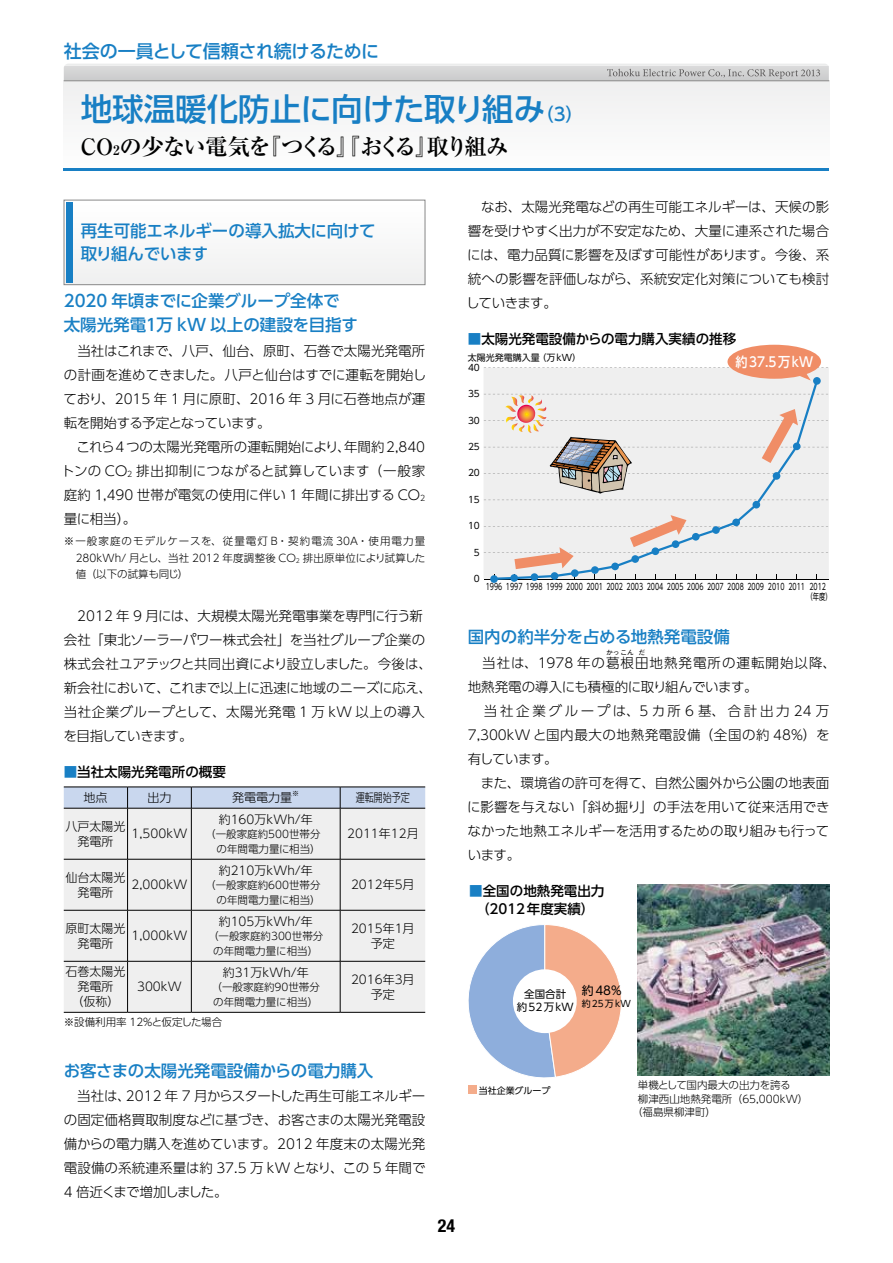
<style>
.page{position:relative;width:893px;height:1263px;background:#fff}
.page>*{position:absolute;margin:0;border:0;box-sizing:border-box;transform-origin:0 0}
.t1{font:500 31.5px "UD Shin Go Pro";letter-spacing:-.005em;color:#187fc4}
.t2{font:700 22.5px "Ryumin Pro";letter-spacing:-.085em;color:#000}
.t3{font:500 18px "UD Shin Go Pro";letter-spacing:-.02em;color:#187fc4}
.t4{font:700 condensed 18px "Helvetica Neue";color:#000}
.t5{font:500 16.5px/24px "UD Shin Go Pro";color:#187fc4}
.t6{font:300 13.5px/24px "UD Shin Go Pro";color:#000}
.t7{font:13.5px/18px "UD Shin Go Pro Medium 90 pv RKSJ H";color:#000;text-align:center}
.t8{font:300 13.5px "UD Shin Go Pro";letter-spacing:.075em;color:#000}
.t9{font:500 13.5px "UD Shin Go Pro";color:#000}
.t10{font:13.5px "UD Shin Go Pro Medium 90 pv RKSJ H";letter-spacing:.125em;color:#fff;scale:.9 1}
.t11{font:300 12px/15px "UD Shin Go Pro";color:#000;text-align:center}
.t12{font:300 12px "UD Shin Go Pro";color:#000;scale:.75 1}
.t13{font:12px "UD Shin Go Pro Regular 90 pv RKSJ H";color:#000}
.t14{font:300 10.5px/15px "UD Shin Go Pro";color:#000;text-align:right}
.t15{font:10.5px/13.5px "UD Shin Go Pro Regular 90 pv RKSJ H";color:#000;text-align:center}
.t16{font:9px "UD Shin Go Pro Regular 90 pv RKSJ H";color:#000;scale:.7 1}
.t17{font:9px/9.6px "UD Shin Go Pro Regular 90 pv RKSJ H";color:#000}
.t18{font:300 7.05px "UD Shin Go Pro";color:#000}
.t19{font:300 6.75px "UD Shin Go Pro";color:#000}
.s1{font-size:18px}
.s2{font-size:13.05px}
.s3{font-size:7.8px}
.s4{color:#187fc4}
</style>
<div class="page">
<div style="left:64px;top:81px;width:765px;height:89px;background:#f6f6f6"></div>
<hr style="left:64px;top:168px;width:765px;height:2px;background:#187fc4">
<div style="left:64px;top:200px;width:361px;height:85px;background:#f8f8f8"></div>
<div style="left:64px;top:200px;width:361px;height:85px;border:1px solid #898989"></div>
<div style="left:66px;top:202px;width:6px;height:81px;background:#187fc4"></div>
<div style="left:64px;top:809px;width:361px;height:203px;background:#efefef"></div>
<hr style="left:64px;top:808px;width:64px;height:1px;background:#000">
<hr style="left:64px;top:859px;width:64px;height:1px;background:#000">
<hr style="left:64px;top:910px;width:64px;height:1px;background:#000">
<hr style="left:64px;top:961px;width:64px;height:1px;background:#000">
<hr style="left:64px;top:1012px;width:64px;height:1px;background:#000">
<svg style="left:64px;top:787px;width:361px;height:21px;background:#c0cde3"></svg>
<hr style="left:128px;top:808px;width:63px;height:1px;background:#000">
<hr style="left:127px;top:808px;width:1px;height:51px;background:#000">
<hr style="left:191px;top:808px;width:149px;height:1px;background:#000">
<hr style="left:191px;top:808px;width:1px;height:51px;background:#000">
<hr style="left:340px;top:808px;width:85px;height:1px;background:#000">
<hr style="left:340px;top:808px;width:1px;height:51px;background:#000">
<hr style="left:128px;top:859px;width:63px;height:1px;background:#000">
<hr style="left:127px;top:859px;width:1px;height:51px;background:#000">
<hr style="left:191px;top:859px;width:149px;height:1px;background:#000">
<hr style="left:191px;top:859px;width:1px;height:51px;background:#000">
<hr style="left:340px;top:859px;width:85px;height:1px;background:#000">
<hr style="left:340px;top:859px;width:1px;height:51px;background:#000">
<hr style="left:128px;top:910px;width:63px;height:1px;background:#000">
<hr style="left:127px;top:910px;width:1px;height:51px;background:#000">
<hr style="left:191px;top:910px;width:149px;height:1px;background:#000">
<hr style="left:191px;top:910px;width:1px;height:51px;background:#000">
<hr style="left:340px;top:910px;width:85px;height:1px;background:#000">
<hr style="left:340px;top:910px;width:1px;height:51px;background:#000">
<hr style="left:128px;top:961px;width:63px;height:1px;background:#000">
<hr style="left:127px;top:961px;width:1px;height:51px;background:#000">
<hr style="left:191px;top:961px;width:149px;height:1px;background:#000">
<hr style="left:191px;top:961px;width:1px;height:51px;background:#000">
<hr style="left:340px;top:961px;width:85px;height:1px;background:#000">
<hr style="left:340px;top:961px;width:1px;height:51px;background:#000">
<hr style="left:128px;top:1012px;width:63px;height:1px;background:#000">
<hr style="left:191px;top:1012px;width:149px;height:1px;background:#000">
<hr style="left:340px;top:1012px;width:85px;height:1px;background:#000">
<svg style="left:484px;top:500px;width:344px;height:1px"></svg>
<hr style="left:484px;top:579px;width:345px;height:1px;background:#000">
<div style="left:490px;top:575px;width:8px;height:8px;background:#187fc4;border-radius:50%"></div>
<svg style="left:494px;top:381px;width:324px;height:199px;fill:#efefef"></svg>
<svg style="left:484px;top:345px;width:344px;height:36px"></svg>
<svg style="left:484px;top:515px;width:344px;height:54px"></svg>
<svg style="left:484px;top:394px;width:344px;height:100px"></svg>
<img style="left:638px;top:884px;width:191px;height:192px">
<svg style="left:468px;top:925px;width:153px;height:153px"></svg>
<div style="left:513px;top:969px;width:64px;height:64px;background:#fff;border-radius:50%"></div>
<div style="left:468px;top:1086px;width:9px;height:8px;background:#f4ac8b"></div>
<hr style="left:64px;top:81px;width:765px;height:1px;background:#898989">
<svg style="left:64px;top:64px;width:765px;height:17px;background:#cfcfd0"></svg>
<h3 class="t3" style="left:64px;top:37px;width:317px">社会の一員として信頼され続けるために</h3>
<h1 class="t1" style="left:81px;top:83px;width:504px">地球温暖化防止に向けた取り組み<span class="s1">（3）</span></h1>
<h2 class="t2" style="left:81px;top:128px;width:429px">CO<span class="s2">2</span>の少ない電気を『つくる』『おくる』取り組み</h2>
<p class="t5" style="left:81px;top:219px;width:296px;line-height:22.5px">再生可能エネルギーの導入拡大に向けて取り組んでいます</p>
<p class="t5" style="left:64px;top:289px;width:296px">2020 年頃までに企業グループ全体で太陽光発電１万 kW 以上の建設を目指す</p>
<p class="t6" style="left:61px;top:338px;width:366px">　当社はこれまで、八戸、仙台、原町、石巻で太陽光発電所の計画を進めてきました。八戸と仙台はすでに運転を開始しており、2015 年 1 月に原町、2016 年 3 月に石巻地点が運転を開始する予定となっています。<br>　これら4つの太陽光発電所の運転開始により、年間約2,840トンの CO<span class="s3">2</span> 排出抑制につながると試算しています（一般家庭約 1,490 世帯が電気の使用に伴い 1 年間に排出する CO<span class="s3">2</span>量に相当）。</p>
<p class="t14" style="left:76px;top:532px;width:351px;line-height:16.5px;text-align:justify;text-indent:-12px">※一般家庭のモデルケースを、従量電灯 B・契約電流 30A・使用電力量280kWh/ 月とし、当社 2012 年度調整後 CO<sub>2</sub> 排出原単位により試算した値（以下の試算も同じ）</p>
<p class="t6" style="left:63px;top:604px;width:370px">　2012 年 9 月には、大規模太陽光発電事業を専門に行う新会社「東北ソーラーパワー株式会社」を当社グループ企業の株式会社ユアテックと共同出資により設立しました。今後は、新会社において、これまで以上に迅速に地域のニーズに応え、当社企業グループとして、太陽光発電 1 万 kW 以上の導入を目指していきます。</p>
<p class="t9" style="left:64px;top:761px;width:164px"><span class="s4">■</span>当社太陽光発電所の概要</p>
<p class="t11" style="left:84px;top:790px;width:25px">地点</p>
<p class="t11" style="left:147px;top:790px;width:25px">出力</p>
<p class="t11" style="left:232px;top:790px;width:61px">発電電力量</p>
<p class="t18" style="left:292px;top:788px;width:8px">※</p>
<p class="t12" style="left:356px;top:788px;width:74px">運転開始予定</p>
<p class="t11" style="left:66px;top:818px;width:61px">八戸太陽光発電所</p>
<p class="t11" style="left:132px;top:826px;width:57px">1,500kW</p>
<p class="t11" style="left:219px;top:811px;width:96px">約160万kWh/年</p>
<p class="t14" style="left:205px;top:826px;width:117px">（一般家庭約500世帯分の年間電力量に相当）</p>
<p class="t11" style="left:347px;top:826px;width:73px">2011年12月</p>
<p class="t11" style="left:66px;top:869px;width:61px">仙台太陽光発電所</p>
<p class="t11" style="left:132px;top:877px;width:57px">2,000kW</p>
<p class="t11" style="left:66px;top:920px;width:61px">原町太陽光発電所</p>
<p class="t11" style="left:132px;top:928px;width:57px">1,000kW</p>
<p class="t11" style="left:219px;top:862px;width:96px">約210万kWh/年</p>
<p class="t14" style="left:205px;top:877px;width:117px">（一般家庭約600世帯分の年間電力量に相当）</p>
<p class="t11" style="left:351px;top:877px;width:65px">2012年5月</p>
<p class="t11" style="left:219px;top:913px;width:96px">約105万kWh/年</p>
<p class="t14" style="left:208px;top:928px;width:117px;text-align:center">（一般家庭約300世帯分の年間電力量に相当）</p>
<p class="t11" style="left:351px;top:920px;width:65px">2015年1月予定</p>
<p class="t11" style="left:66px;top:964px;width:61px">石巻太陽光発電所<br>（仮称）</p>
<p class="t11" style="left:223px;top:965px;width:88px">約31万kWh/年</p>
<p class="t14" style="left:212px;top:979px;width:110px;text-align:left">（一般家庭約90世帯分の年間電力量に相当）</p>
<p class="t11" style="left:351px;top:971px;width:65px">2016年3月予定</p>
<p class="t14" style="left:64px;top:1014px;width:160px">※設備利用率 12％と仮定した場合</p>
<p class="t11" style="left:137px;top:979px;width:46px">300kW</p>
<p class="t6" style="left:466px;top:194px;width:364px;text-align:justify">　なお、太陽光発電などの再生可能エネルギーは、天候の影響を受けやすく出力が不安定なため、大量に連系された場合には、電力品質に影響を及ぼす可能性があります。今後、系統への影響を評価しながら、系統安定化対策についても検討していきます。</p>
<p class="t7" style="left:468px;top:329px;width:270px"><span class="s4">■</span>太陽光発電設備からの電力購入実績の推移</p>
<p class="t17" style="left:468px;top:353px;width:115px">太陽光発電購入量（万kW）<br>40</p>
<p class="t17" style="left:468px;top:389px;width:13px">35</p>
<p class="t17" style="left:468px;top:415px;width:13px">30</p>
<p class="t17" style="left:468px;top:441px;width:13px">25</p>
<p class="t17" style="left:468px;top:468px;width:13px">20</p>
<p class="t17" style="left:468px;top:494px;width:13px">15</p>
<p class="t17" style="left:468px;top:521px;width:13px">10</p>
<p class="t17" style="left:474px;top:547px;width:7px">5</p>
<p class="t17" style="left:474px;top:574px;width:7px">0</p>
<p class="t16" style="left:486px;top:579px;width:458px">1996 1997 1998 1999 2000 2001 2002 2003 2004 2005 2006 2007 2008 2009 2010 2011</p>
<p class="t10" style="left:735px;top:351px;width:88px">約37.5万kW</p>
<p class="t16" style="left:809px;top:579px;width:25px">2012</p>
<p class="t16" style="left:807px;top:589px;width:37px">（年度）</p>
<p class="t5" style="left:468px;top:625px;width:264px">国内の約半分を占める地熱発電設備</p>
<p class="t8" style="left:468px;top:652px;width:370px">　当社は、1978 年の葛根田地熱発電所の運転開始以降、</p>
<p class="t19" style="left:606px;top:647px;width:29px">かっこん</p>
<p class="t19" style="left:638px;top:647px;width:8px">だ</p>
<p class="t6" style="left:467px;top:674px;width:364px">地熱発電の導入にも積極的に取り組んでいます。<br>　当社企業グループは、5カ所6基、合計出力24万<br>7,300kW と国内最大の地熱発電設備（全国の約 48%）を有しています。<br>　また、環境省の許可を得て、自然公園外から公園の地表面に影響を与えない「斜め掘り」の手法を用いて従来活用できなかった地熱エネルギーを活用するための取り組みも行っています。</p>
<p class="t7" style="left:469px;top:882px;width:137px"><span class="s4">■</span>全国の地熱発電出力（2012年度実績）</p>
<p class="t15" style="left:517px;top:986px;width:59px">全国合計約52万kW</p>
<p class="t13" style="left:582px;top:981px;width:41px">約48%</p>
<p class="t17" style="left:582px;top:999px;width:50px">約25万kW</p>
<p class="t5" style="left:64px;top:1058px;width:311px">お客さまの太陽光発電設備からの電力購入</p>
<p class="t6" style="left:64px;top:1084px;width:363px;text-align:justify">　当社は、2012 年 7 月からスタートした再生可能エネルギーの固定価格買取制度などに基づき、お客さまの太陽光発電設備からの電力購入を進めています。2012 年度末の太陽光発電設備の系統連系量は約 37.5 万 kW となり、この 5 年間で4 倍近くまで増加しました。</p>
<h3 class="t4" style="left:438px;top:1210px;width:19px">24</h3>
<p class="t17" style="left:479px;top:1085px;width:73px">当社企業グループ</p>
<p class="t14" style="left:638px;top:1077px;width:154px">単機として国内最大の出力を誇る</p>
<p class="t14" style="left:638px;top:1091px;width:172px">柳津西山地熱発電所（65,000kW）</p>
<p class="t14" style="left:632px;top:1104px;width:85px">（福島県柳津町）</p>
</div>
